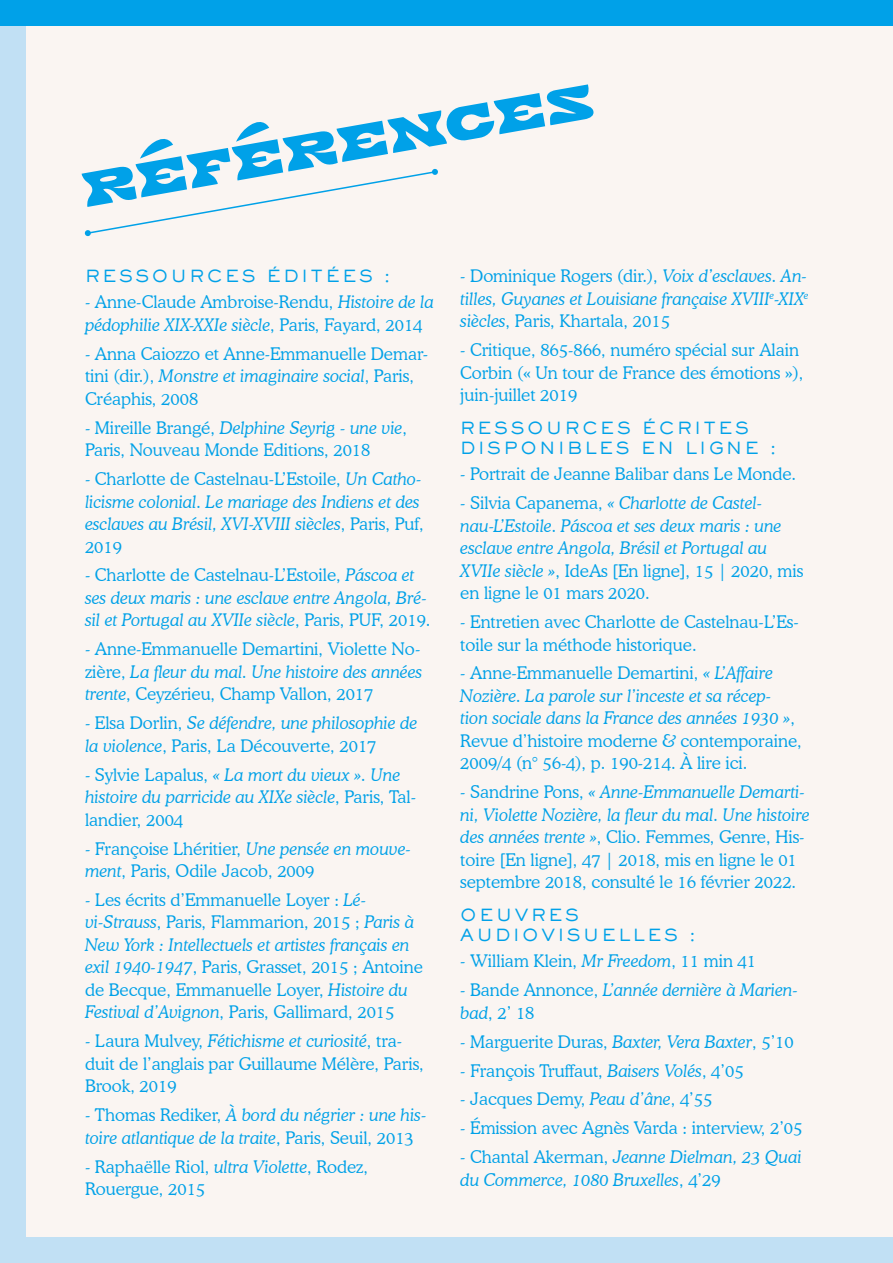
<style>
.page{position:relative;width:893px;height:1263px;background:#faf5f2}
.page>*{position:absolute;margin:0;border:0;box-sizing:border-box;transform-origin:0 0}
.Petit_titre{font:67.5px "BOUFFES22 V8 Regular";color:#00a1e8}
.Texte{font:300 17.25px/22.5px "Cooper BT";color:#00a1e8}
.Texte-2{font:italic 300 17.25px/22.5px "Cooper BT";color:#00a1e8}
.Sackers_Medium{font:500 16.5px/19.8px "Sackers Gothic Std";letter-spacing:.16em;color:#00a1e8}
.s1{font-style:italic}
.s2{font-style:normal}
</style>
<div class="page">
<div style="left:0;top:0;width:26px;height:1263px;background:#c1e0f4"></div>
<div style="left:0;top:1237px;width:893px;height:26px;background:#c1e0f4"></div>
<div style="left:0;top:0;width:893px;height:26px;background:#00a1e8"></div>
<svg style="left:85px;top:169px;width:353px;height:67px"></svg>
<p class="Petit_titre" style="left:75px;top:154px;width:265px;rotate:-10deg">RÉFÉREN</p>
<p class="Sackers_Medium" style="left:85px;top:265px;width:307px">RESSOURCES ÉDITÉES :</p>
<p class="Texte" style="left:85px;top:291px;width:350px">- Anne-Claude Ambroise-Rendu, <span class="s1">Histoire de la pédophilie XIX-XXIe siècle</span>, Paris, Fayard, 2014</p>
<p class="Texte" style="left:85px;top:342px;width:345px">- Anna Caiozzo et Anne-Emmanuelle Demar&shy;tini (dir.), <span class="s1">Monstre et imaginaire social</span>, Paris,<br>Créaphis, 2008</p>
<p class="Texte" style="left:85px;top:416px;width:324px">- Mireille Brangé, <span class="s1">Delphine Seyrig - une vie</span>,<br>Paris, Nouveau Monde Editions, 2018</p>
<p class="Texte-2" style="left:85px;top:468px;width:340px"><span class="s2">- Charlotte de Castelnau-L’Estoile,</span> Un Catho&shy;licisme colonial. Le mariage des Indiens et des esclaves au Brésil, XVI-XVIII siècles<span class="s2">, Paris, Puf, 2019</span></p>
<p class="Texte-2" style="left:85px;top:564px;width:347px"><span class="s2">- Charlotte de Castelnau-L’Estoile,</span> Páscoa et ses deux maris : une esclave entre Angola, Bré&shy;sil et Portugal au XVIIe siècle<span class="s2">, Paris, PUF, 2019.</span></p>
<p class="Texte" style="left:85px;top:638px;width:339px;text-align:justify">- Anne-Emmanuelle Demartini, Violette No&shy;zière, <span class="s1">La fleur du mal. Une histoire des années trente</span>, Ceyzérieu, Champ Vallon, 2017</p>
<p class="Texte-2" style="left:85px;top:712px;width:334px"><span class="s2">- Elsa Dorlin,</span> Se défendre, une philosophie de la violence<span class="s2">, Paris, La Découverte, 2017</span></p>
<p class="Texte-2" style="left:85px;top:763px;width:332px"><span class="s2">- Sylvie Lapalus,</span> « La mort du vieux ». Une histoire du parricide au XIXe siècle<span class="s2">, Paris, Tal&shy;landier, 2004</span></p>
<p class="Texte" style="left:85px;top:837px;width:327px">- Françoise Lhéritier, <span class="s1">Une pensée en mouve&shy;ment</span>, Paris, Odile Jacob, 2009</p>
<p class="Texte" style="left:85px;top:888px;width:339px">- Les écrits d’Emmanuelle Loyer : <span class="s1">Lé&shy;vi-Strauss</span>, Paris, Flammarion, 2015 ; <span class="s1">Paris à New York : Intellectuels et artistes français en exil 1940-1947</span>, Paris, Grasset, 2015 ; Antoine de Becque, Emmanuelle Loyer, <span class="s1">Histoire du Festival d’Avignon</span>, Paris, Gallimard, 2015</p>
<p class="Texte" style="left:85px;top:1030px;width:340px">- Laura Mulvey, <span class="s1">Fétichisme et curiosité</span>, tra&shy;duit de l’anglais par Guillaume Mélère, Paris,<br>Brook, 2019</p>
<p class="Texte-2" style="left:85px;top:1104px;width:343px"><span class="s2">- Thomas Rediker,</span> À bord du négrier : une his&shy;toire atlantique de la traite<span class="s2">, Paris, Seuil, 2013</span></p>
<p class="Texte" style="left:85px;top:1155px;width:285px">- Raphaëlle Riol, <span class="s1">ultra Violette</span>, Rodez,<br>Rouergue, 2015</p>
<p class="Texte-2" style="left:460px;top:265px;width:349px;text-align:justify"><span class="s2">- Dominique Rogers (dir.),</span> Voix d’esclaves. An&shy;tilles, Guyanes et Louisiane française XVIII<sup>e</sup>-XIX<sup>e </sup>siècles<span class="s2">, Paris, Khartala, 2015</span></p>
<p class="Texte" style="left:460px;top:339px;width:345px">- Critique, 865-866, numéro spécial sur Alain<br>Corbin (« Un tour de France des émotions »), juin-juillet 2019</p>
<p class="Sackers_Medium" style="left:460px;top:417px;width:318px">RESSOURCES ÉCRITES<br>DISPONIBLES EN LIGNE :</p>
<p class="Texte" style="left:460px;top:463px;width:337px">- Portrait de Jeanne Balibar dans Le Monde.</p>
<p class="Texte-2" style="left:460px;top:492px;width:345px"><span class="s2">- Silvia Capanema,</span> « Charlotte de Castel&shy;nau-L’Estoile. Páscoa et ses deux maris : une esclave entre Angola, Brésil et Portugal au XVIIe siècle »<span class="s2">, IdeAs [En ligne], 15 | 2020, mis en ligne le 01 mars 2020.</span></p>
<p class="Texte" style="left:460px;top:610px;width:340px">- Entretien avec Charlotte de Castelnau-L’Es&shy;toile sur la méthode historique.</p>
<p class="Texte" style="left:460px;top:662px;width:343px">- Anne-Emmanuelle Demartini, <span class="s1">« L’Affaire Nozière. La parole sur l’inceste et sa récep&shy;tion sociale dans la France des années 1930 »</span>, Revue d’histoire moderne &amp; contemporaine, 2009/4 (n° 56-4), p. 190-214. À lire ici.</p>
<p class="Texte" style="left:460px;top:781px;width:351px">- Sandrine Pons, <span class="s1">« Anne-Emmanuelle Demarti&shy;ni, Violette Nozière, la fleur du mal. Une histoire des années trente »</span>, Clio. Femmes, Genre, His&shy;toire [En ligne], 47 | 2018, mis en ligne le 01 septembre 2018, consulté le 16 février 2022.</p>
<p class="Sackers_Medium" style="left:460px;top:904px;width:237px">OEUVRES<br>AUDIOVISUELLES :</p>
<p class="Texte" style="left:460px;top:950px;width:297px">- William Klein, <span class="s1">Mr Freedom</span>, 11 min 41</p>
<p class="Texte-2" style="left:460px;top:979px;width:339px"><span class="s2">- Bande Annonce,</span> L’année dernière à Marien&shy;bad<span class="s2">, 2’ 18</span></p>
<p class="Texte" style="left:460px;top:1030px;width:335px">- Marguerite Duras, <span class="s1">Baxter, Vera Baxter</span>, 5’10</p>
<p class="Texte" style="left:460px;top:1059px;width:285px">- François Truffaut, <span class="s1">Baisers Volés</span>, 4’05</p>
<p class="Texte" style="left:460px;top:1088px;width:254px">- Jacques Demy, <span class="s1">Peau d’âne</span>, 4’55</p>
<p class="Texte" style="left:460px;top:1117px;width:344px">- Émission avec Agnès Varda : interview, 2’05</p>
<p class="Texte-2" style="left:460px;top:1146px;width:343px"><span class="s2">- Chantal Akerman,</span> Jeanne Dielman, 23 Quai du Commerce, 1080 Bruxelles<span class="s2">, 4’29</span></p>
</div>
